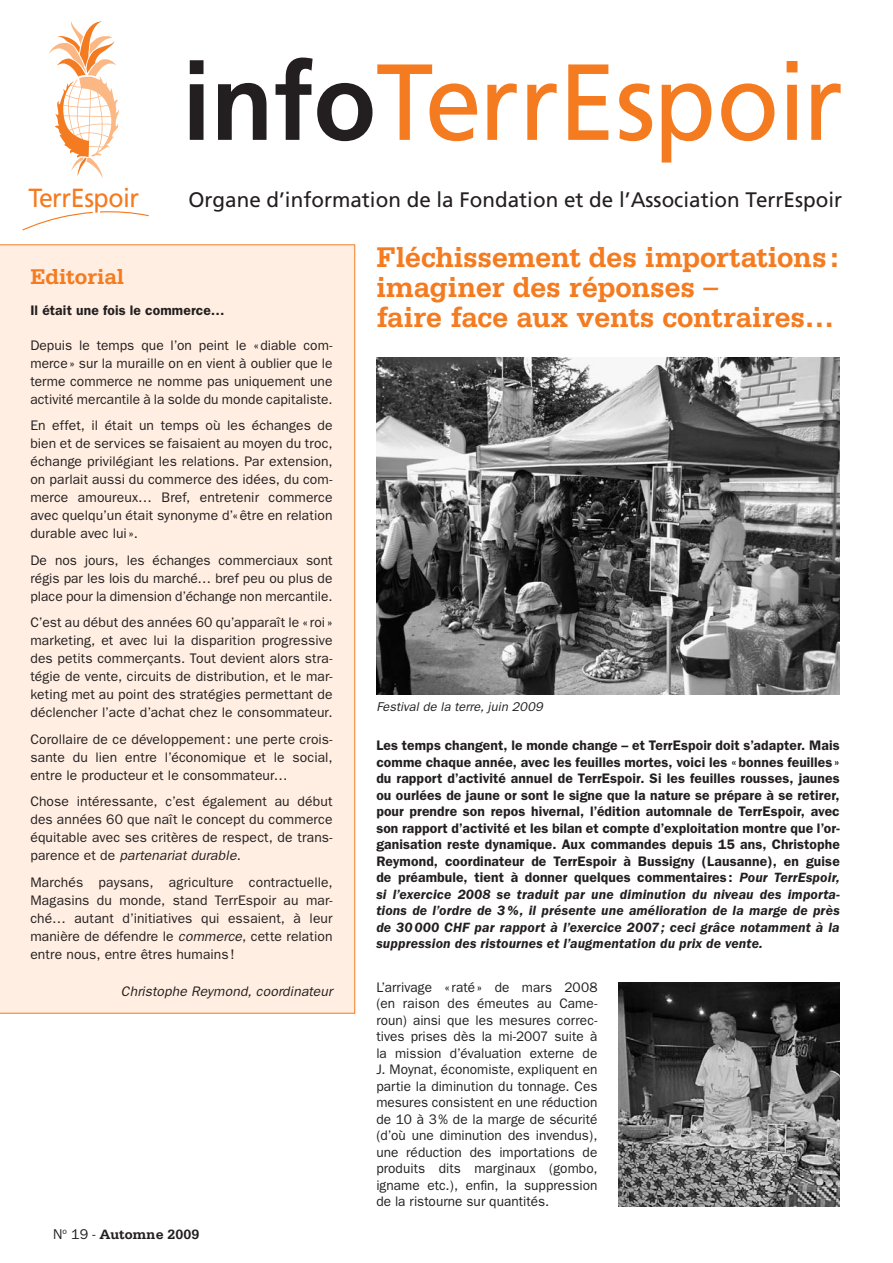
<style>
.page{position:relative;width:893px;height:1263px;background:#fff}
.page>*{position:absolute;margin:0;border:0;box-sizing:border-box;transform-origin:0 0}
.t1{font:700 30px/30px "Serifa";letter-spacing:-.015em;color:#f47b20}
.t2{font:26.25px "Frutiger";letter-spacing:-.02em;color:#f47b20;scale:.95 1}
.t3{font:700 22.5px "Serifa";color:#f47b20}
.t4{font:21px "Frutiger";color:#231f20}
.t5{font:700 14.25px "Serifa";color:#231f20}
.t6{font:13.8px/18px "Franklin Gothic";letter-spacing:.005em;color:#231f20;text-align:justify}
.t7{font:600 13.8px/16.5px "Franklin Gothic";letter-spacing:.01em;color:#231f20;text-align:justify}
.t8{font:italic 13.8px "Franklin Gothic";letter-spacing:.01em;color:#231f20}
.t9{font:italic 12.75px "Franklin Gothic";letter-spacing:.01em;color:#231f20}
.s1{font-style:italic}
.s2{font-family:"Franklin Gothic";font-weight:400}
</style>
<div class="page">
<img style="left:376px;top:358px;width:464px;height:337px">
<div style="left:0;top:245px;width:355px;height:768px;background:#ffeee1"></div>
<svg style="left:49px;top:21px;width:70px;height:157px"></svg>
<svg style="left:100px;top:211px;width:49px;height:5px"></svg>
<svg style="left:22px;top:212px;width:71px;height:19px"></svg>
<svg style="left:190px;top:60px;width:14px;height:80px"></svg>
<svg style="left:218px;top:83px;width:49px;height:57px"></svg>
<svg style="left:276px;top:58px;width:201px;height:83px"></svg>
<svg style="left:487px;top:83px;width:30px;height:57px"></svg>
<svg style="left:527px;top:83px;width:30px;height:57px"></svg>
<svg style="left:568px;top:64px;width:40px;height:76px"></svg>
<svg style="left:619px;top:83px;width:33px;height:58px"></svg>
<svg style="left:662px;top:83px;width:49px;height:80px"></svg>
<svg style="left:721px;top:83px;width:53px;height:58px"></svg>
<svg style="left:787px;top:61px;width:10px;height:79px"></svg>
<svg style="left:811px;top:83px;width:30px;height:57px"></svg>
<img style="left:619px;top:982px;width:221px;height:224px">
<h2 class="t2" style="left:28px;top:187px;width:118px">TerrEspoir</h2>
<h3 class="t4" style="left:189px;top:191px;width:655px">Organe d’information de la Fondation et de l’Association TerrEspoir</h3>
<h3 class="t3" style="left:30px;top:269px;width:96px">Editorial</h3>
<p class="t7" style="left:30px;top:303px;width:196px">Il était une fois le commerce…</p>
<p class="t6" style="left:30px;top:337px;width:304px">Depuis le temps que l’on peint le « diable com&shy;merce » sur la muraille on en vient à oublier que le terme commerce ne nomme pas uniquement une activité mercantile à la solde du monde capitaliste.</p>
<p class="t6" style="left:30px;top:417px;width:304px">En effet, il était un temps où les échanges de bien et de services se faisaient au moyen du troc, échange privilégiant les relations. Par extension, on parlait aussi du commerce des idées, du com&shy;merce amoureux… Bref, entretenir commerce avec quelqu’un était synonyme d’« être en relation durable avec lui ».</p>
<p class="t6" style="left:30px;top:552px;width:304px">De nos jours, les échanges commerciaux sont régis par les lois du marché… bref peu ou plus de place pour la dimension d’échange non mercantile.</p>
<p class="t6" style="left:30px;top:615px;width:304px">C’est au début des années 60 qu’apparaît le « roi » marketing, et avec lui la disparition progressive des petits commerçants. Tout devient alors stra&shy;tégie de vente, circuits de distribution, et le mar&shy;keting met au point des stratégies permettant de déclencher l’acte d’achat chez le consommateur.</p>
<p class="t6" style="left:30px;top:731px;width:304px">Corollaire de ce développement : une perte crois&shy;sante du lien entre l’économique et le social, entre le producteur et le consommateur…</p>
<p class="t6" style="left:30px;top:794px;width:304px">Chose intéressante, c’est également au début des années 60 que naît le concept du commerce équitable avec ses critères de respect, de trans&shy;parence et de <span class="s1">partenariat durable</span>.</p>
<p class="t6" style="left:30px;top:874px;width:304px">Marchés paysans, agriculture contractuelle, Magasins du monde, stand TerrEspoir au mar&shy;ché… autant d’initiatives qui essaient, à leur manière de défendre le <span class="s1">commerce</span>, cette relation entre nous, entre êtres humains !</p>
<p class="t8" style="left:121px;top:987px;width:213px">Christophe Reymond, coordinateur</p>
<p class="t5" style="left:53px;top:1230px;width:148px"><span class="s2">N</span><sup>o</sup> <span class="s2">19 -</span> Automne 2009</p>
<h1 class="t1" style="left:376px;top:245px;width:464px">Fléchissement des importations : imaginer des réponses –<br>faire face aux vents contraires…</h1>
<p class="t9" style="left:376px;top:702px;width:168px">Festival de la terre, juin 2009</p>
<p class="t7" style="left:376px;top:738px;width:465px">Les temps changent, le monde change – et TerrEspoir doit s’adapter. Mais comme chaque année, avec les feuilles mortes, voici les « bonnes feuilles » du rapport d’activité annuel de TerrEspoir. Si les feuilles rousses, jaunes ou ourlées de jaune or sont le signe que la nature se prépare à se retirer, pour prendre son repos hivernal, l’édition automnale de TerrEspoir, avec son rapport d’activité et les bilan et compte d’exploitation montre que l’or&shy;ganisation reste dynamique. Aux commandes depuis 15 ans, Christophe Reymond, coordinateur de TerrEspoir à Bussigny (Lausanne), en guise de préambule, tient à donner quelques commentaires : <span class="s1">Pour TerrEspoir, si l’exercice 2008 se traduit par une diminution du niveau des importa&shy;tions de l’ordre de 3 %, il présente une amélioration de la marge de près de 30 000 CHF par rapport à l’exercice 2007 ; ceci grâce notamment à la suppression des ristournes et l’augmentation du prix de vente.</span></p>
<p class="t6" style="left:376px;top:980px;width:223px;line-height:16.5px">L’arrivage « raté » de mars 2008 (en raison des émeutes au Came&shy;roun) ainsi que les mesures correc&shy;tives prises dès la mi-2007 suite à la mission d’évaluation externe de J. Moynat, économiste, expliquent en partie la diminution du tonnage. Ces mesures consistent en une réduction de 10 à 3 % de la marge de sécurité (d’où une diminution des invendus), une réduction des importations de produits dits marginaux (gombo, igname etc.), enfin, la suppression de la ristourne sur quantités.</p>
</div>
